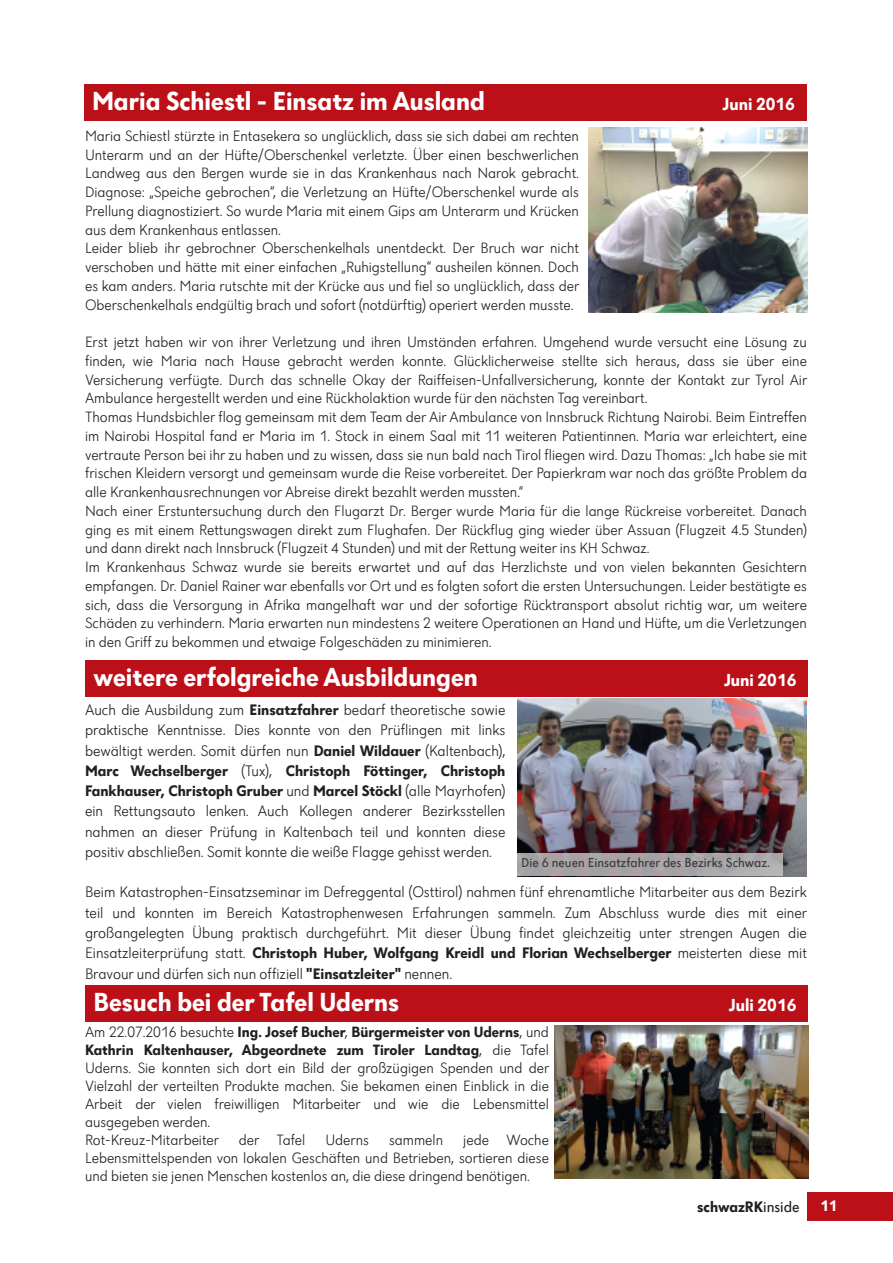
<style>
.page{position:relative;width:893px;height:1263px;background:#fff}
.page>*{position:absolute;margin:0;border:0;box-sizing:border-box;transform-origin:0 0}
.t1{font:700 27px "Dunant";color:#fff}
.t2{font:700 18px "Dunant";color:#fff}
.t3{font:300 15.75px/20.2px "Dunant";color:#231f20;text-align:justify}
.t4{font:700 15.75px "Dunant";color:#231f20}
.t5{font:700 15.75px "Dunant";color:#fff}
.t6{font:300 15.45px/18.8px "Dunant";color:#231f20}
.t7{font:13.5px "Dunant";color:rgb(35 31 32/.8)}
.s1{font-size:15.75px}
.s2{font-weight:700}
.s3{font-weight:400}
</style>
<div class="page">
<div style="left:807px;top:1192px;width:86px;height:28px;background:#bb1018"></div>
<div style="left:84px;top:84px;width:722px;height:36px;background:#bb1018"></div>
<img style="left:588px;top:128px;width:220px;height:184px">
<img style="left:517px;top:699px;width:290px;height:177px">
<div style="left:85px;top:660px;width:723px;height:36px;background:#bb1018"></div>
<div style="left:517px;top:853px;width:265px;height:23px;background:#c7c8ca;opacity:.8"></div>
<div style="left:85px;top:985px;width:723px;height:37px;background:#bb1018"></div>
<img style="left:554px;top:1025px;width:254px;height:153px">
<h1 class="t1" style="left:92px;top:89px;width:394px">Maria Schiestl - Einsatz im Ausland</h1>
<p class="t2" style="left:722px;top:96px;width:74px">Juni 2016</p>
<p class="t6" style="left:85px;top:128px;width:496px">Maria Schiestl stürzte in Entasekera so unglücklich, dass sie sich dabei am rechten Unterarm und an der Hüfte/Oberschenkel verletzte. Über einen beschwerlichen Landweg aus den Bergen wurde sie in das Krankenhaus nach Narok gebracht.<br>Diagnose: „Speiche gebrochen“, die Verletzung an Hüfte/Oberschenkel wurde als Prellung diagnostiziert. So wurde Maria mit einem Gips am Unterarm und Krücken aus dem Krankenhaus entlassen.<br>Leider blieb ihr gebrochner Oberschenkelhals unentdeckt. Der Bruch war nicht verschoben und hätte mit einer einfachen „Ruhigstellung“ ausheilen können. Doch es kam anders. Maria rutschte mit der Krücke aus und fiel so unglücklich, dass der Oberschenkelhals endgültig brach und sofort (notdürftig) operiert werden musste<span class="s1">.</span></p>
<p class="t6" style="left:85px;top:334px;width:724px">Erst jetzt haben wir von ihrer Verletzung und ihren Umständen erfahren. Umgehend wurde versucht eine Lösung zu finden, wie Maria nach Hause gebracht werden konnte. Glücklicherweise stellte sich heraus, dass sie über eine Versicherung verfügte. Durch das schnelle Okay der Raiffeisen-Unfallversicherung, konnte der Kontakt zur Tyrol Air Ambulance hergestellt werden und eine Rückholaktion wurde für den nächsten Tag vereinbart.<br>Thomas Hundsbichler flog gemeinsam mit dem Team der Air Ambulance von Innsbruck Richtung Nairobi. Beim Eintreffen im Nairobi Hospital fand er Maria im 1. Stock in einem Saal mit 11 weiteren Patientinnen. Maria war erleichtert, eine vertraute Person bei ihr zu haben und zu wissen, dass sie nun bald nach Tirol fliegen wird. Dazu Thomas: „Ich habe sie mit frischen Kleidern versorgt und gemeinsam wurde die Reise vorbereitet. Der Papierkram war noch das größte Problem da alle Krankenhausrechnungen vor Abreise direkt bezahlt werden mussten.“<br>Nach einer Erstuntersuchung durch den Flugarzt Dr. Berger wurde Maria für die lange Rückreise vorbereitet. Danach ging es mit einem Rettungswagen direkt zum Flughafen. Der Rückflug ging wieder über Assuan (Flugzeit 4.5 Stunden) und dann direkt nach Innsbruck (Flugzeit 4 Stunden) und mit der Rettung weiter ins KH Schwaz.<br>Im Krankenhaus Schwaz wurde sie bereits erwartet und auf das Herzlichste und von vielen bekannten Gesichtern empfangen. Dr. Daniel Rainer war ebenfalls vor Ort und es folgten sofort die ersten Untersuchungen. Leider bestätigte es sich, dass die Versorgung in Afrika mangelhaft war und der sofortige Rücktransport absolut richtig war, um weitere Schäden zu verhindern. Maria erwarten nun mindestens 2 weitere Operationen an Hand und Hüfte, um die Verletzungen in den Griff zu bekommen und etwaige Folgeschäden zu minimieren.</p>
<h1 class="t1" style="left:94px;top:666px;width:386px">weitere erfolgreiche Ausbildungen</h1>
<p class="t2" style="left:724px;top:672px;width:74px">Juni 2016</p>
<p class="t3" style="left:85px;top:701px;width:422px">Auch die Ausbildung zum <span class="s2">Einsatzfahrer</span> bedarf theoretische sowie praktische Kenntnisse. Dies konnte von den Prüflingen mit links bewältigt werden. Somit dürfen nun <span class="s2">Daniel Wildauer</span> (Kaltenbach), <span class="s2">Marc Wechselberger</span> (Tux), <span class="s2">Christoph Föttinger, Christoph Fankhauser, Christoph Gruber</span> und <span class="s2">Marcel Stöckl</span> (alle Mayrhofen) ein Rettungsauto lenken. Auch Kollegen anderer Bezirksstellen nahmen an dieser Prüfung in Kaltenbach teil und konnten diese positiv abschließen. Somit konnte die weiße Flagge gehisst werden.</p>
<p class="t3" style="left:85px;top:883px;width:724px">Beim Katastrophen-Einsatzseminar im Defreggental (Osttirol) nahmen fünf ehrenamtliche Mitarbeiter aus dem Bezirk teil und konnten im Bereich Katastrophenwesen Erfahrungen sammeln. Zum Abschluss wurde dies mit einer großangelegten Übung praktisch durchgeführt. Mit dieser Übung findet gleichzeitig unter strengen Augen die Einsatzleiterprüfung statt. <span class="s2">Christoph Huber, Wolfgang Kreidl und Florian Wechselberger</span> meisterten diese mit Bravour und dürfen sich nun offiziell <span class="s2">"Einsatzleiter"</span> nennen.</p>
<p class="t7" style="left:521px;top:857px;width:251px">Die 6 neuen Einsatzfahrer des Bezirks Schwaz.</p>
<h1 class="t1" style="left:94px;top:991px;width:307px">Besuch bei der Tafel Uderns</h1>
<p class="t2" style="left:729px;top:998px;width:69px">Juli 2016</p>
<p class="t6" style="left:85px;top:1024px;width:466px;line-height:18px">Am 22.07.2016 besuchte <span class="s2">Ing. Josef Bucher</span>, <span class="s2">Bürgermeister von Uderns</span>, und <span class="s2">Kathrin Kaltenhauser, Abgeordnete zum Tiroler Landtag</span>, die Tafel Uderns. Sie konnten sich dort ein Bild der großzügigen Spenden und der Vielzahl der verteilten Produkte machen. Sie bekamen einen Einblick in die Arbeit der vielen freiwilligen Mitarbeiter und wie die Lebensmittel ausgegeben werden.<br>Rot-Kreuz-Mitarbeiter</p>
<p class="t6" style="left:239px;top:1132px;width:68px">der Tafel</p>
<p class="t6" style="left:326px;top:1132px;width:45px">Uderns</p>
<p class="t6" style="left:389px;top:1132px;width:56px">sammeln</p>
<p class="t6" style="left:85px;top:1132px;width:465px;line-height:18px;text-align:justify;text-indent:378px">jede Woche Lebensmittelspenden von lokalen Geschäften und Betrieben, sortieren diese und bieten sie jenen Menschen kostenlos an, die diese dringend benötigen.</p>
<p class="t4" style="left:697px;top:1200px;width:104px">schwazRK<span class="s3">inside</span></p>
<p class="t5" style="left:820px;top:1200px;width:19px">11</p>
</div>
